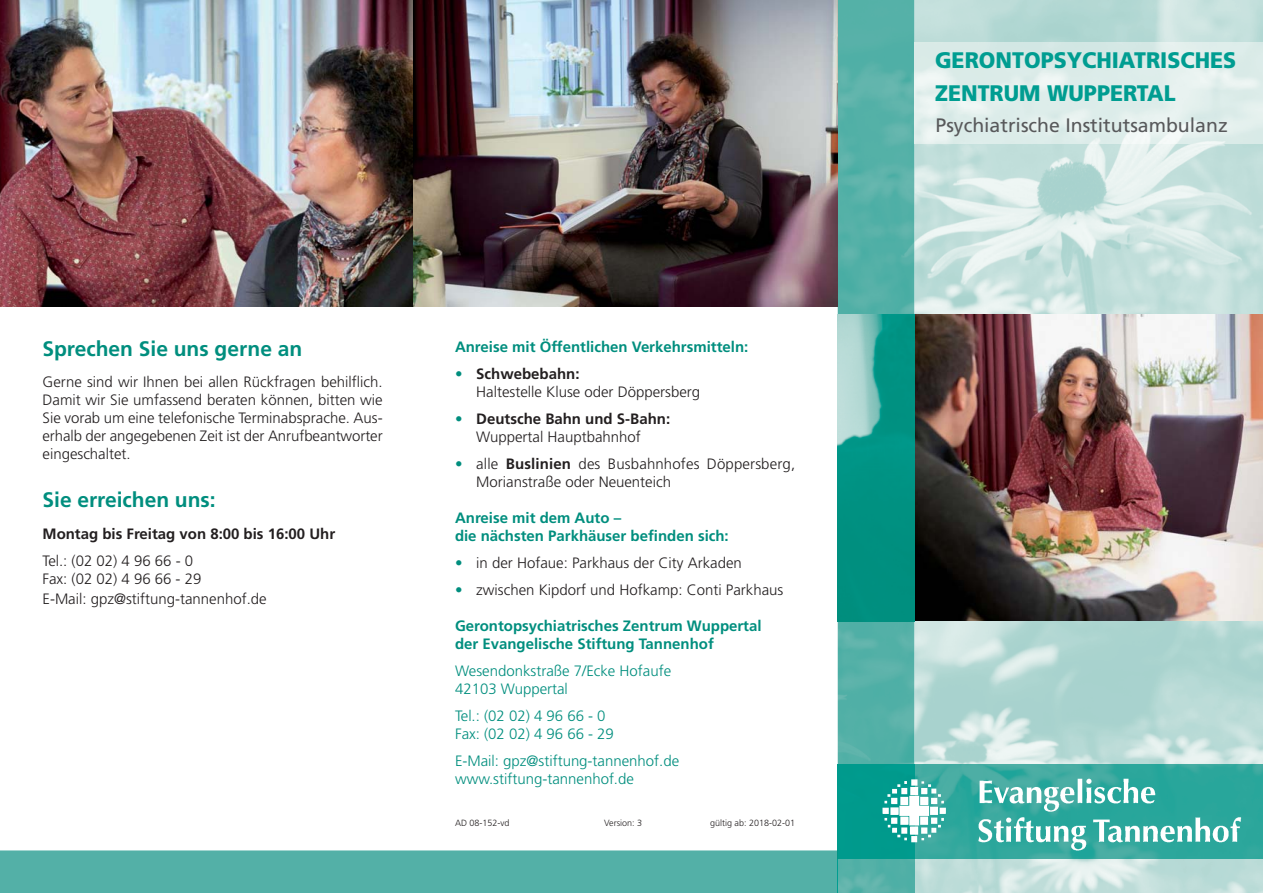
<style>
.page{position:relative;width:1263px;height:893px;background:#fff}
.page>*{position:absolute;margin:0;border:0;box-sizing:border-box;transform-origin:0 0}
.t1{font:900 22.5px/33px "Frutiger";color:#009d91;scale:.95 1}
.t2{font:700 21px "Frutiger";color:#008e7e}
.t3{font:19.5px "Frutiger";color:#58595b}
.t4{font:300 15px/18px "Frutiger";color:#231f20}
.t5{font:700 15px/18px "Frutiger";color:#008e7e}
.t6{font:300 15px/18px "Frutiger";color:#008e7e}
.t7{font:700 15px/18px "Frutiger";color:#231f20;text-align:center}
.t8{font:300 9px "Frutiger";color:#231f20}
.s1{color:#008e7e}
.s2{font-weight:700}
.s3{font-weight:300;color:#008e7e}
.s4{font-weight:300}
</style>
<div class="page">
<img style="left:914px;top:0;width:349px;height:315px">
<img style="left:914px;top:621px;width:349px;height:272px">
<img style="left:914px;top:315px;width:349px;height:306px">
<img style="left:838px;top:0;width:76px;height:315px">
<img style="left:838px;top:859px;width:29px;height:34px">
<img style="left:838px;top:621px;width:76px;height:143px">
<img style="left:838px;top:315px;width:76px;height:306px">
<img style="left:838px;top:764px;width:425px;height:95px">
<img style="left:867px;top:757px;width:385px;height:136px">
<img style="left:914px;top:43px;width:349px;height:101px">
<img style="left:412px;top:0;width:426px;height:306px">
<img style="left:0;top:0;width:412px;height:306px">
<div style="left:0;top:850px;width:838px;height:43px;background:#53b0a7"></div>
<h2 class="t2" style="left:43px;top:340px;width:261px">Sprechen Sie uns gerne an</h2>
<p class="t4" style="left:43px;top:374px;width:342px;text-align:justify">Gerne sind wir Ihnen bei allen Rückfragen behilflich.<br>Damit wir Sie umfassend beraten können, bitten wie Sie vorab um eine telefonische Terminabsprache. Aus&shy;erhalb der angegebenen Zeit ist der Anrufbeantworter eingeschaltet.</p>
<h2 class="t2" style="left:43px;top:492px;width:175px">Sie erreichen uns:</h2>
<p class="t7" style="left:43px;top:526px;width:294px">Montag bis Freitag von 8:00 bis 16:00 Uhr</p>
<p class="t4" style="left:43px;top:553px;width:160px">Tel.: (02 02) 4 96 66 - 0<br>Fax: (02 02) 4 96 66 - 29</p>
<p class="t4" style="left:43px;top:591px;width:226px">E-Mail: gpz@stiftung-tannenhof.de</p>
<p class="t5" style="left:455px;top:339px;width:295px">Anreise mit Öffentlichen Verkehrsmitteln:</p>
<p class="t4" style="left:476px;top:366px;width:225px;text-indent:-21px"><span class="s1">•</span> <span class="s2">Schwebebahn:<br></span>Haltestelle Kluse oder Döppersberg</p>
<p class="t7" style="left:455px;top:411px;width:217px"><span class="s3">•</span> Deutsche Bahn und S-Bahn:<br><span class="s4">Wuppertal Hauptbahnhof</span></p>
<p class="t4" style="left:476px;top:456px;width:320px;text-indent:-21px"><span class="s1">•</span> alle <span class="s2">Buslinien</span> des Busbahnhofes Döppersberg,<br>Morianstraße oder Neuenteich</p>
<p class="t5" style="left:455px;top:510px;width:275px">Anreise mit dem Auto –<br>die nächsten Parkhäuser befinden sich:</p>
<p class="t4" style="left:455px;top:555px;width:288px"><span class="s1">•</span> in der Hofaue: Parkhaus der City Arkaden</p>
<p class="t4" style="left:455px;top:582px;width:330px"><span class="s1">•</span> zwischen Kipdorf und Hofkamp: Conti Parkhaus</p>
<p class="t5" style="left:455px;top:618px;width:308px">Gerontopsychiatrisches Zentrum Wuppertal der Evangelische Stiftung Tannenhof</p>
<p class="t6" style="left:455px;top:663px;width:218px">Wesendonkstraße 7/Ecke Hofaufe<br>42103 Wuppertal</p>
<p class="t6" style="left:455px;top:708px;width:160px">Tel.: (02 02) 4 96 66 - 0<br>Fax: (02 02) 4 96 66 - 29</p>
<p class="t6" style="left:455px;top:753px;width:226px">E-Mail: gpz@stiftung-tannenhof.de www.stiftung-tannenhof.de</p>
<p class="t8" style="left:455px;top:819px;width:56px">AD 08-152-vd</p>
<p class="t8" style="left:604px;top:819px;width:39px">Version: 3</p>
<p class="t8" style="left:710px;top:819px;width:86px">gültig ab: 2018-02-01</p>
<h1 class="t1" style="left:935px;top:46px;width:319px">GERONTOPSYCHIATRISCHES<br>ZENTRUM WUPPERTAL</h1>
<h3 class="t3" style="left:935px;top:117px;width:294px">Psychiatrische Institutsambulanz</h3>
</div>
